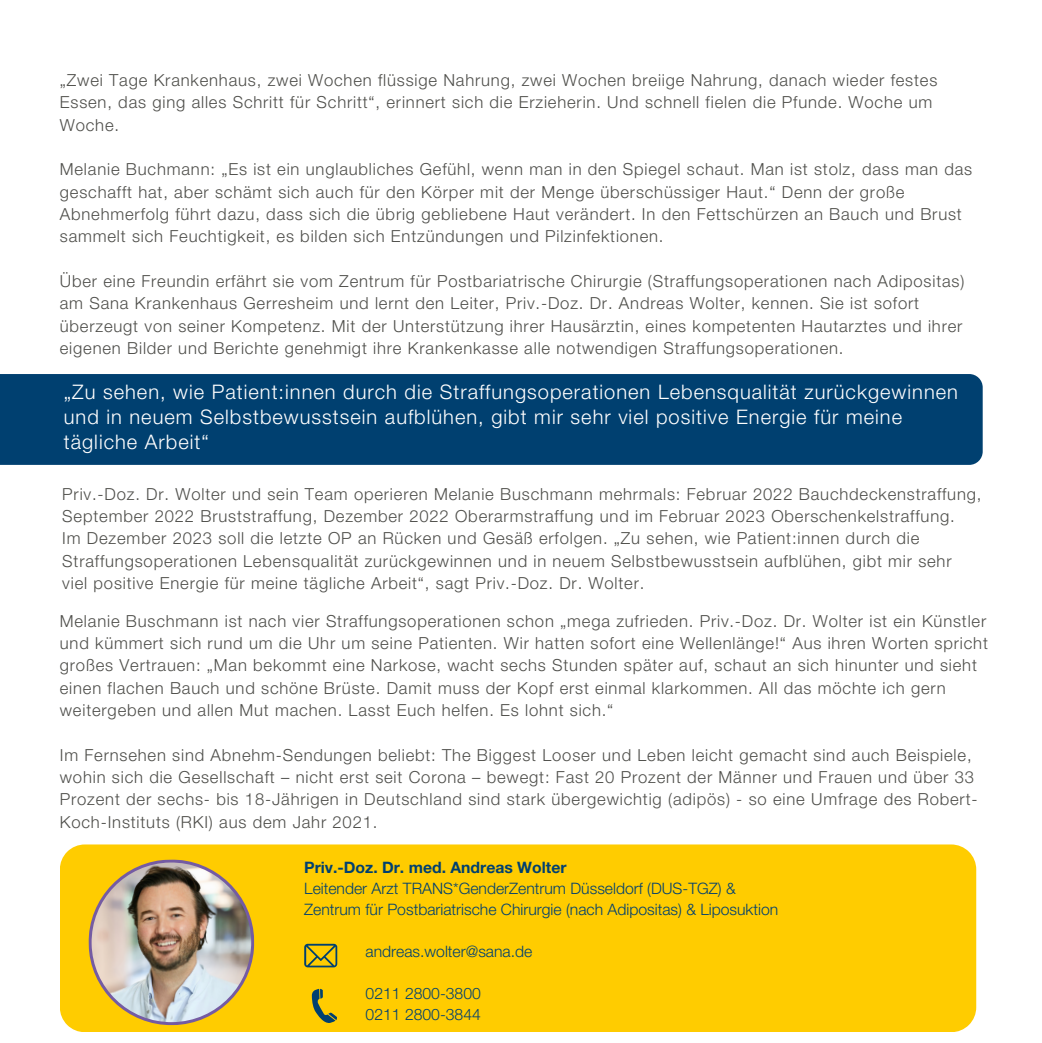
<style>
.page{position:relative;width:1042px;height:1043px;background:#fff}
.page>*{position:absolute;margin:0;border:0;box-sizing:border-box;transform-origin:0 0}
.t1{font:300 20.12px/24.8px "Helvetica Neue LT Pro";letter-spacing:.05em;color:#fff}
.t2{font:300 16.62px/22.4px "Helvetica Neue LT Pro";letter-spacing:.05em;color:#4f4f4b}
.t3{font:300 15.75px/21px "Helvetica Neue LT Pro";color:#004070}
.t4{font:700 15.75px "Helvetica Neue LT Pro";color:#004070}
</style>
<div class="page">
<div style="left:0;top:374px;width:982px;height:91px;background:#004070"></div>
<div style="left:60px;top:844px;width:915px;height:187px;background:#fc0"></div>
<img style="left:88px;top:858px;width:167px;height:167px">
<svg style="left:304px;top:943px;width:33px;height:24px"></svg>
<svg style="left:312px;top:988px;width:24px;height:35px"></svg>
<p class="t2" style="left:60px;top:71px;width:878px">„Zwei Tage Krankenhaus, zwei Wochen flüssige Nahrung, zwei Wochen breiige Nahrung, danach wieder festes<br>Essen, das ging alles Schritt für Schritt“, erinnert sich die Erzieherin. Und schnell fielen die Pfunde. Woche um<br>Woche.</p>
<p class="t2" style="left:60px;top:160px;width:913px">Melanie Buchmann: „Es ist ein unglaubliches Gefühl, wenn man in den Spiegel schaut. Man ist stolz, dass man das geschafft hat, aber schämt sich auch für den Körper mit der Menge überschüssiger Haut.“ Denn der große Abnehmerfolg führt dazu, dass sich die übrig gebliebene Haut verändert. In den Fettschürzen an Bauch und Brust sammelt sich Feuchtigkeit, es bilden sich Entzündungen und Pilzinfektionen.</p>
<p class="t2" style="left:60px;top:272px;width:905px">Über eine Freundin erfährt sie vom Zentrum für Postbariatrische Chirurgie (Straffungsoperationen nach Adipositas) am Sana Krankenhaus Gerresheim und lernt den Leiter, Priv.-Doz. Dr. Andreas Wolter, kennen. Sie ist sofort überzeugt von seiner Kompetenz. Mit der Unterstützung ihrer Hausärztin, eines kompetenten Hautarztes und ihrer eigenen Bilder und Berichte genehmigt ihre Krankenkasse alle notwendigen Straffungsoperationen.</p>
<p class="t1" style="left:64px;top:382px;width:895px">„Zu sehen, wie Patient:innen durch die Straffungsoperationen Lebensqualität zurückgewinnen und in neuem Selbstbewusstsein aufblühen, gibt mir sehr viel positive Energie für meine tägliche Arbeit“</p>
<h1 class="t2" style="left:62px;top:484px;width:920px">Priv.-Doz. Dr. Wolter und sein Team operieren Melanie Buschmann mehrmals: Februar 2022 Bauchdeckenstraffung,<br>September 2022 Bruststraffung, Dezember 2022 Oberarmstraffung und im Februar 2023 Oberschenkelstraffung.</h1>
<p class="t2" style="left:62px;top:529px;width:890px">Im Dezember 2023 soll die letzte OP an Rücken und Gesäß erfolgen. „Zu sehen, wie Patient:innen durch die<br>Straffungsoperationen Lebensqualität zurückgewinnen und in neuem Selbstbewusstsein aufblühen, gibt mir sehr viel positive Energie für meine tägliche Arbeit“, sagt Priv.-Doz. Dr. Wolter.</p>
<p class="t2" style="left:60px;top:611px;width:929px">Melanie Buschmann ist nach vier Straffungsoperationen schon „mega zufrieden. Priv.-Doz. Dr. Wolter ist ein Künstler und kümmert sich rund um die Uhr um seine Patienten. Wir hatten sofort eine Wellenlänge!“ Aus ihren Worten spricht großes Vertrauen: „Man bekommt eine Narkose, wacht sechs Stunden später auf, schaut an sich hinunter und sieht einen flachen Bauch und schöne Brüste. Damit muss der Kopf erst einmal klarkommen. All das möchte ich gern weitergeben und allen Mut machen. Lasst Euch helfen. Es lohnt sich.“</p>
<p class="t2" style="left:60px;top:745px;width:919px">Im Fernsehen sind Abnehm-Sendungen beliebt: The Biggest Looser und Leben leicht gemacht sind auch Beispiele, wohin sich die Gesellschaft – nicht erst seit Corona – bewegt: Fast 20 Prozent der Männer und Frauen und über 33<br>Prozent der sechs- bis 18-Jährigen in Deutschland sind stark übergewichtig (adipös) - so eine Umfrage des Robert-Koch-Instituts (RKI) aus dem Jahr 2021.</p>
<p class="t4" style="left:304px;top:861px;width:264px">Priv.-Doz. Dr. med. Andreas Wolter</p>
<p class="t3" style="left:304px;top:880px;width:475px">Leitender Arzt TRANS*GenderZentrum Düsseldorf (DUS-TGZ) &amp;<br>Zentrum für Postbariatrische Chirurgie (nach Adipositas) &amp; Liposuktion</p>
<p class="t3" style="left:365px;top:943px;width:168px">andreas.wolter@sana.de</p>
<p class="t3" style="left:365px;top:985px;width:117px">0211 2800-3800</p>
<p class="t3" style="left:365px;top:1006px;width:117px">0211 2800-3844</p>
</div>
